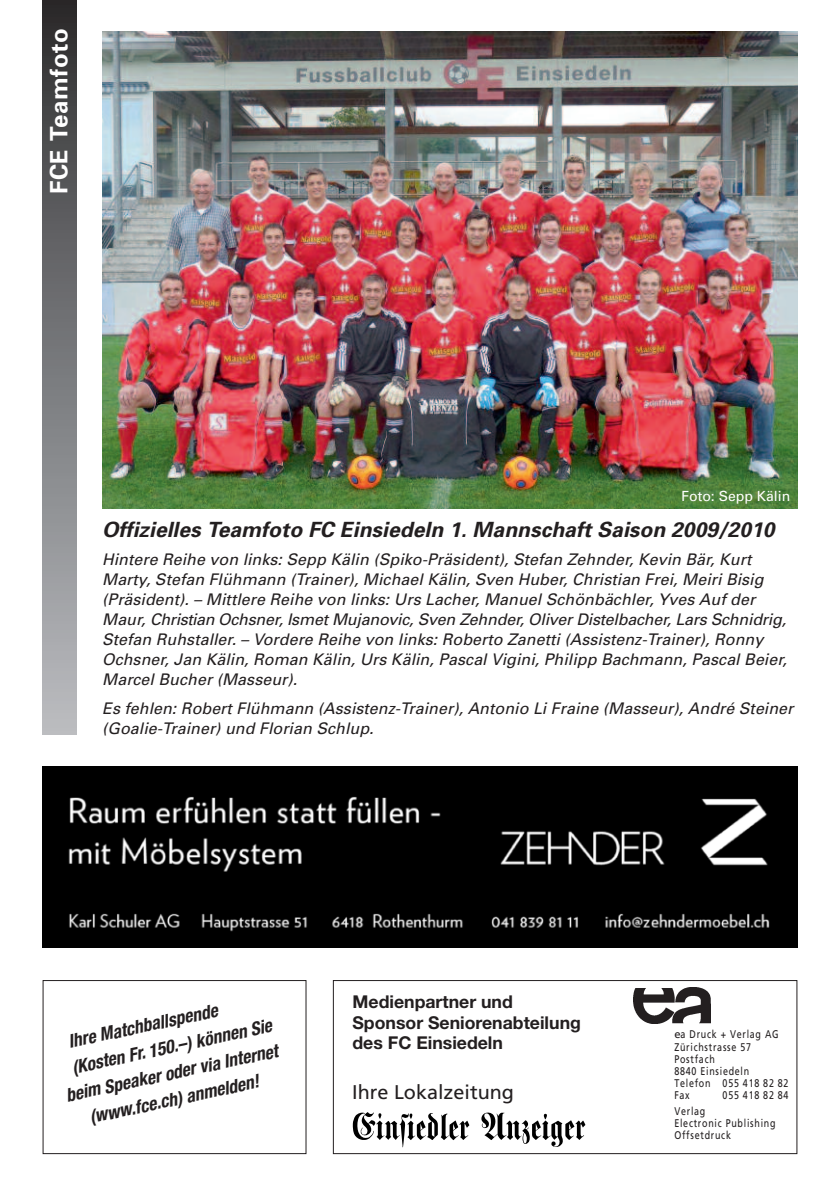
<style>
.page{position:relative;width:840px;height:1191px;background:#fff}
.page>*{position:absolute;margin:0;border:0;box-sizing:border-box;transform-origin:0 0}
.t1{font:700 24px "Univers";letter-spacing:.025em;color:#fff}
.t2{font:italic 700 21px "Univers";letter-spacing:.005em;color:#231f20}
.t3{font:19.8px "Frutiger";color:#231f20}
.t4{font:italic 700 condensed 18.6px "Helvetica Neue";color:#231f20;scale:.95 1}
.t5{font:700 17.6px/20.6px "Helvetica Neue";color:#231f20}
.t6{font:italic 16px/20px "Univers";letter-spacing:.005em;color:#231f20}
.t7{font:14px "Univers";color:#fff}
.t8{font:11.2px/12.2px "Frutiger";letter-spacing:.08em;color:#231f20}
.t9{font:11.2px/12.2px "Frutiger";letter-spacing:.08em;color:#231f20;scale:.8 1}
</style>
<div class="page">
<div style="left:43px;top:980px;width:263px;height:174px;border:1px solid #231f20"></div>
<div style="left:332px;top:980px;width:465px;height:174px;border:1px solid #231f20"></div>
<svg style="left:352px;top:1112px;width:117px;height:35px"></svg>
<svg style="left:481px;top:1112px;width:104px;height:35px"></svg>
<img style="left:633px;top:987px;width:77px;height:36px">
<img style="left:102px;top:31px;width:695px;height:478px">
<div style="left:43px;top:0;width:34px;height:734px;background:linear-gradient(to bottom,#302f31,#bdbfc3)"></div>
<img style="left:43px;top:767px;width:754px;height:180px">
<h1 class="t1" style="left:50px;top:194px;width:168px;rotate:-90deg">FCE Teamfoto</h1>
<p class="t7" style="left:681px;top:490px;width:110px">Foto: Sepp Kälin</p>
<h2 class="t2" style="left:102px;top:521px;width:673px">Offizielles Teamfoto FC Einsiedeln 1. Mannschaft Saison 2009/2010</h2>
<p class="t6" style="left:102px;top:551px;width:685px">Hintere Reihe von links: Sepp Kälin (Spiko-Präsident), Stefan Zehnder, Kevin Bär, Kurt Marty, Stefan Flühmann (Trainer), Michael Kälin, Sven Huber, Christian Frei, Meiri Bisig (Präsident). – Mittlere Reihe von links: Urs Lacher, Manuel Schönbächler, Yves Auf der Maur, Christian Ochsner, Ismet Mujanovic, Sven Zehnder, Oliver Distelbacher, Lars Schnidrig, Stefan Ruhstaller. – Vordere Reihe von links: Roberto Zanetti (Assistenz-Trainer), Ronny Ochsner, Jan Kälin, Roman Kälin, Urs Kälin, Pascal Vigini, Philipp Bachmann, Pascal Beier, Marcel Bucher (Masseur).</p>
<p class="t6" style="left:102px;top:699px;width:692px">Es fehlen: Robert Flühmann (Assistenz-Trainer), Antonio Li Fraine (Masseur), André Steiner (Goalie-Trainer) und Florian Schlup.</p>
<p class="t4" style="left:67px;top:1035px;width:161px;rotate:-12deg">Ihre Matchballspende</p>
<p class="t4" style="left:71px;top:1060px;width:216px;rotate:-12deg">(Kosten Fr. 150.–) können Sie</p>
<p class="t4" style="left:65px;top:1088px;width:229px;rotate:-12deg">beim Speaker oder via Internet</p>
<p class="t4" style="left:88px;top:1110px;width:183px;rotate:-12deg">(www.fce.ch) anmelden!</p>
<p class="t5" style="left:352px;top:991px;width:230px">Medienpartner und<br>Sponsor Seniorenabteilung des FC Einsiedeln</p>
<p class="t3" style="left:352px;top:1084px;width:163px">Ihre Lokalzeitung</p>
<p class="t8" style="left:674px;top:1029px;width:116px">ea Druck + Verlag AG<br>Zürichstrasse 57<br>Postfach<br>8840 Einsiedeln<br>Telefon 055 418 82 82<br>Fax</p>
<p class="t9" style="left:722px;top:1090px;width:84px">055 418 82 84</p>
<p class="t9" style="left:674px;top:1105px;width:128px">Verlag<br>Electronic Publishing<br>Offsetdruck</p>
</div>
